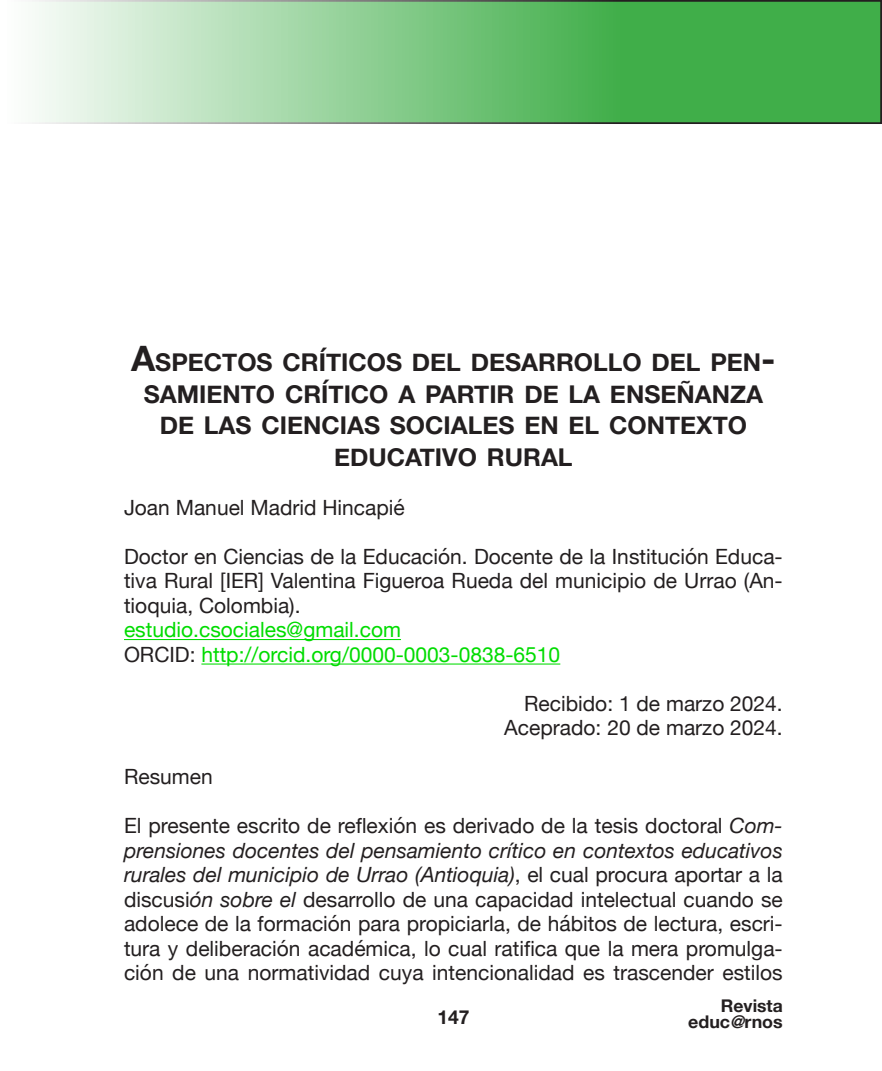
<style>
.page{position:relative;width:882px;height:1071px;background:#fff}
.page>*{position:absolute;margin:0;border:0;box-sizing:border-box;transform-origin:0 0}
.t1{font:700 24.5px/31.5px "Helvetica Neue";color:#231f20;text-align:center}
.t2{font:21px/24.5px "Helvetica Neue";color:#231f20;text-align:justify}
.t3{font:21px "Helvetica Neue";color:#00dc00}
.t4{font:700 19.25px "Helvetica Neue";color:#231f20}
.t5{font:700 17.5px/15.8px "Helvetica Neue";color:#231f20;text-align:right}
.s1{font-size:35px}
.s2{color:#231f20}
.s3{font-style:italic}
</style>
<div class="page">
<svg style="left:39px;top:3px;width:840px;height:118px;background:#80c986"></svg>
<div style="left:0;top:0;width:882px;height:124px;border:2px solid #231f20"></div>
<hr style="left:124px;top:639px;width:277px;height:1px;background:#00dc00">
<hr style="left:201px;top:664px;width:359px;height:1px;background:#00dc00">
<p class="t1" style="left:131px;top:348px;width:646px"><span class="s1">A</span>SPECTOS CRÍTICOS DEL DESARROLLO DEL PEN<span class="s1">-</span>SAMIENTO CRÍTICO A PARTIR DE LA ENSEÑANZA DE LAS CIENCIAS SOCIALES EN EL CONTEXTO EDUCATIVO RURAL</p>
<p class="t2" style="left:124px;top:496px;width:282px">Joan Manuel Madrid Hincapié</p>
<p class="t2" style="left:124px;top:545px;width:660px">Doctor en Ciencias de la Educación. Docente de la Institución Educa&shy;tiva Rural [IER] Valentina Figueroa Rueda del municipio de Urrao (An&shy;tioquia, Colombia).</p>
<p class="t3" style="left:124px;top:615px;width:279px">estudio.csociales@gmail.com</p>
<p class="t3" style="left:124px;top:639px;width:438px"><span class="s2">ORCID:</span> http://orcid.org/0000-0003-0838-6510</p>
<p class="t2" style="left:524px;top:692px;width:260px">Recibido: 1 de marzo 2024.</p>
<p class="t2" style="left:504px;top:717px;width:280px">Aceprado: 20 de marzo 2024.</p>
<p class="t2" style="left:124px;top:766px;width:90px">Resumen</p>
<p class="t2" style="left:124px;top:815px;width:660px">El presente escrito de reflexión es derivado de la tesis doctoral <span class="s3">Com&shy;prensiones docentes del pensamiento crítico en contextos educativos rurales del municipio de Urrao (Antioquia)</span>, el cual procura aportar a la discusi<span class="s3">ón sobre el</span> desarrollo de una capacidad intelectual cuando se adolece de la formación para propiciarla, de hábitos de lectura, escri&shy;tura y deliberación académica, lo cual ratifica que la mera promulga&shy;ción de una normatividad cuya intencionalidad es trascender estilos</p>
<p class="t4" style="left:437px;top:1002px;width:34px">147</p>
<p class="t5" style="left:688px;top:999px;width:96px">Revista educ<span class="s3">@</span>rnos</p>
</div>
